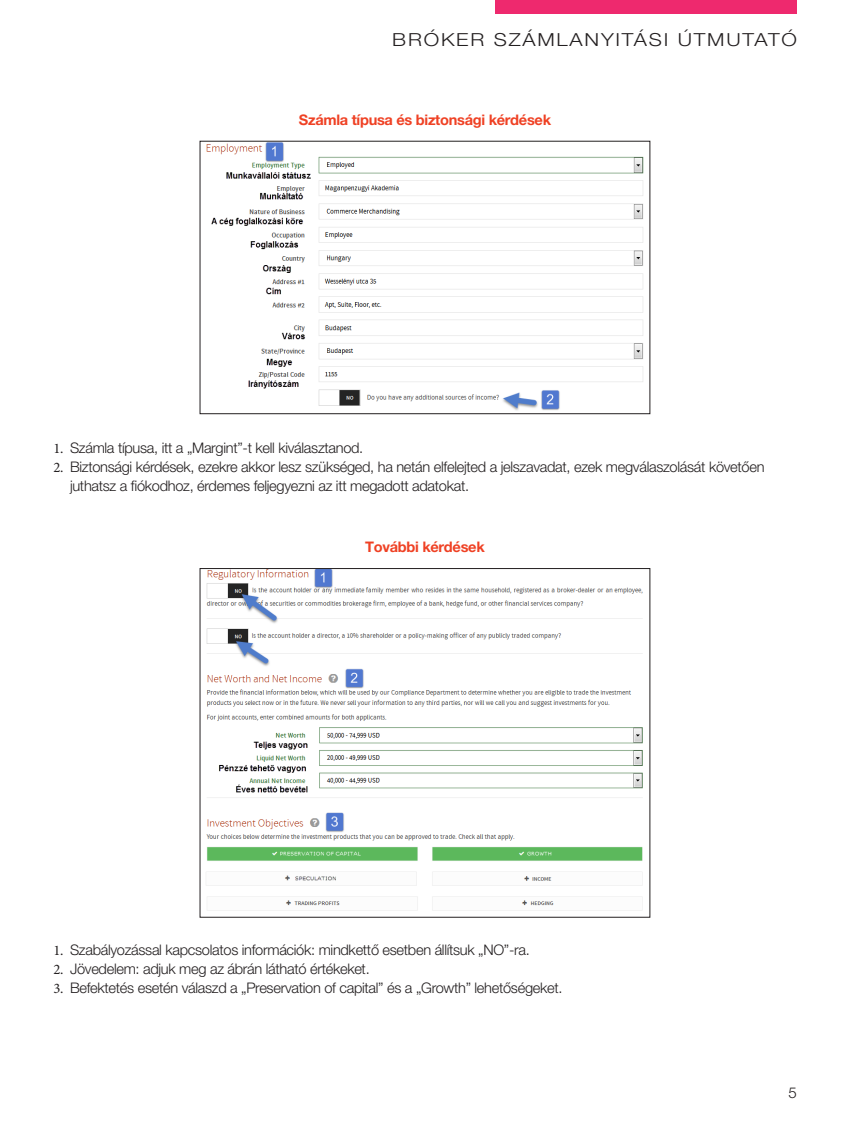
<style>
.page{position:relative;width:851px;height:1127px;background:#fff}
.page>*{position:absolute;margin:0;border:0;box-sizing:border-box;transform-origin:0 0}
.t1{font:300 18px "Helvetica Neue LT Pro";letter-spacing:.085em;color:#231f20;scale:1.16 1}
.t2{font:300 15px "Helvetica Neue LT Pro";color:#231f20}
.t3{font:300 14.55px/19.2px "Helvetica Neue LT Pro";letter-spacing:-.02em;color:#231f20}
.t4{font:700 14.55px "Helvetica Neue LT Pro";letter-spacing:-.02em;color:#ef4124}
.s1{font-family:"Minion Pro";font-weight:400}
</style>
<div class="page">
<div style="left:495px;top:0;width:301px;height:14px;background:#ee296e"></div>
<img style="left:206px;top:143px;width:438px;height:268px">
<div style="left:200px;top:141px;width:450px;height:273px;border:1px solid #231f20"></div>
<img style="left:206px;top:570px;width:437px;height:341px">
<p class="t1" style="left:392px;top:28px;width:350px">BRÓKER SZÁMLANYITÁSI ÚTMUTATÓ</p>
<p class="t4" style="left:299px;top:111px;width:254px">Számla típusa és biztonsági kérdések</p>
<p class="t3" style="left:53px;top:438px;width:311px"><span class="s1">1.</span> Számla típusa, itt a „Margint”-t kell kiválasztanod.</p>
<p class="t3" style="left:70px;top:457px;width:696px;text-indent:-16px"><span class="s1">2.</span> Biztonsági kérdések, ezekre akkor lesz szükséged, ha netán elfelejted a jelszavadat, ezek megválaszolását követően juthatsz a fiókodhoz, érdemes feljegyezni az itt megadott adatokat.</p>
<p class="t4" style="left:365px;top:538px;width:121px">További kérdések</p>
<p class="t3" style="left:53px;top:939px;width:478px"><span class="s1">1.</span> Szabályozással kapcsolatos információk: mindkettő esetben állítsuk „NO”-ra.</p>
<p class="t3" style="left:53px;top:959px;width:318px"><span class="s1">2.</span> Jövedelem: adjuk meg az ábrán látható értékeket.</p>
<p class="t3" style="left:53px;top:978px;width:510px"><span class="s1">3.</span> Befektetés esetén válaszd a „Preservation of capital” és a „Growth” lehetőségeket.</p>
<p class="t2" style="left:788px;top:1083px;width:10px">5</p>
</div>
